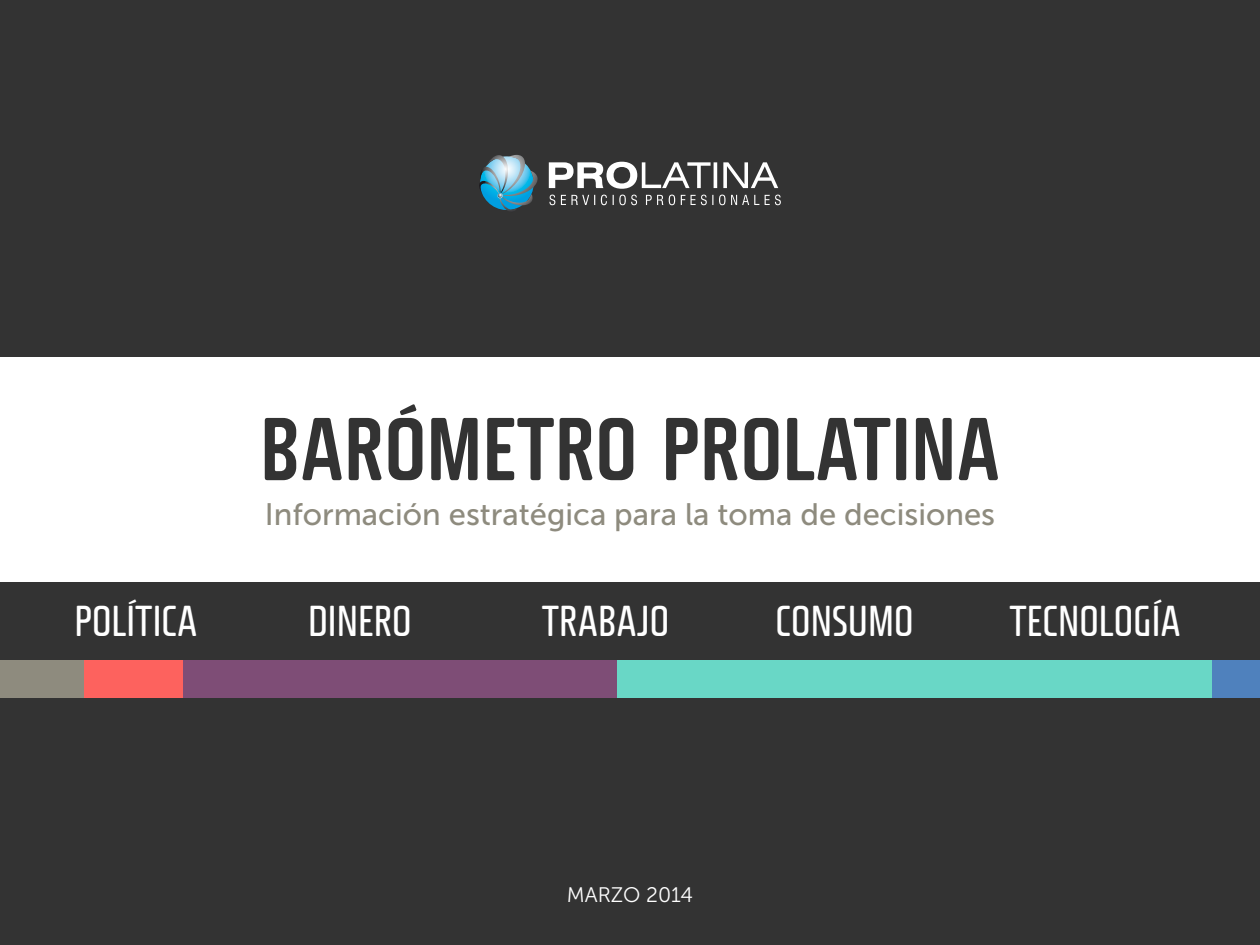
<style>
.page{position:relative;width:1260px;height:945px;background:#fff}
.page>*{position:absolute;margin:0;border:0;box-sizing:border-box;transform-origin:0 0}
.t1{font:600 extra-condensed 86.27px "Fishmonger K";color:#333}
.t2{font:extra-condensed 42px "Fishmonger K";color:#fff}
.t3{font:30.97px "Museo Sans 500";color:#8e8b7e}
.t4{font:21px "Museo Sans 300";color:#fff}
</style>
<div class="page">
<div style="left:0;top:0;width:1260px;height:356px;background:#333"></div>
<div style="left:0;top:582px;width:1260px;height:363px;background:#333"></div>
<div style="left:1211px;top:660px;width:49px;height:38px;background:#4f81bd"></div>
<div style="left:617px;top:660px;width:594px;height:38px;background:#69d7c6"></div>
<div style="left:182px;top:660px;width:435px;height:38px;background:#7e4d76"></div>
<div style="left:83px;top:660px;width:99px;height:38px;background:#fd625e"></div>
<div style="left:0;top:660px;width:83px;height:38px;background:#8e8b7e"></div>
<svg style="left:479px;top:155px;width:59px;height:56px"></svg>
<svg style="left:549px;top:162px;width:229px;height:27px"></svg>
<svg style="left:549px;top:195px;width:232px;height:10px"></svg>
<h1 class="t1" style="left:260px;top:399px;width:742px">BARÓMETRO PROLATINA</h1>
<p class="t3" style="left:265px;top:497px;width:732px">Información estratégica para la toma de decisiones</p>
<h2 class="t2" style="left:74px;top:597px;width:124px">POLÍTICA</h2>
<h2 class="t2" style="left:308px;top:597px;width:105px">DINERO</h2>
<h2 class="t2" style="left:542px;top:597px;width:129px">TRABAJO</h2>
<h2 class="t2" style="left:776px;top:597px;width:139px">CONSUMO</h2>
<h2 class="t2" style="left:1009px;top:597px;width:173px">TECNOLOGÍA</h2>
<p class="t4" style="left:567px;top:884px;width:128px">MARZO 2014</p>
</div>
